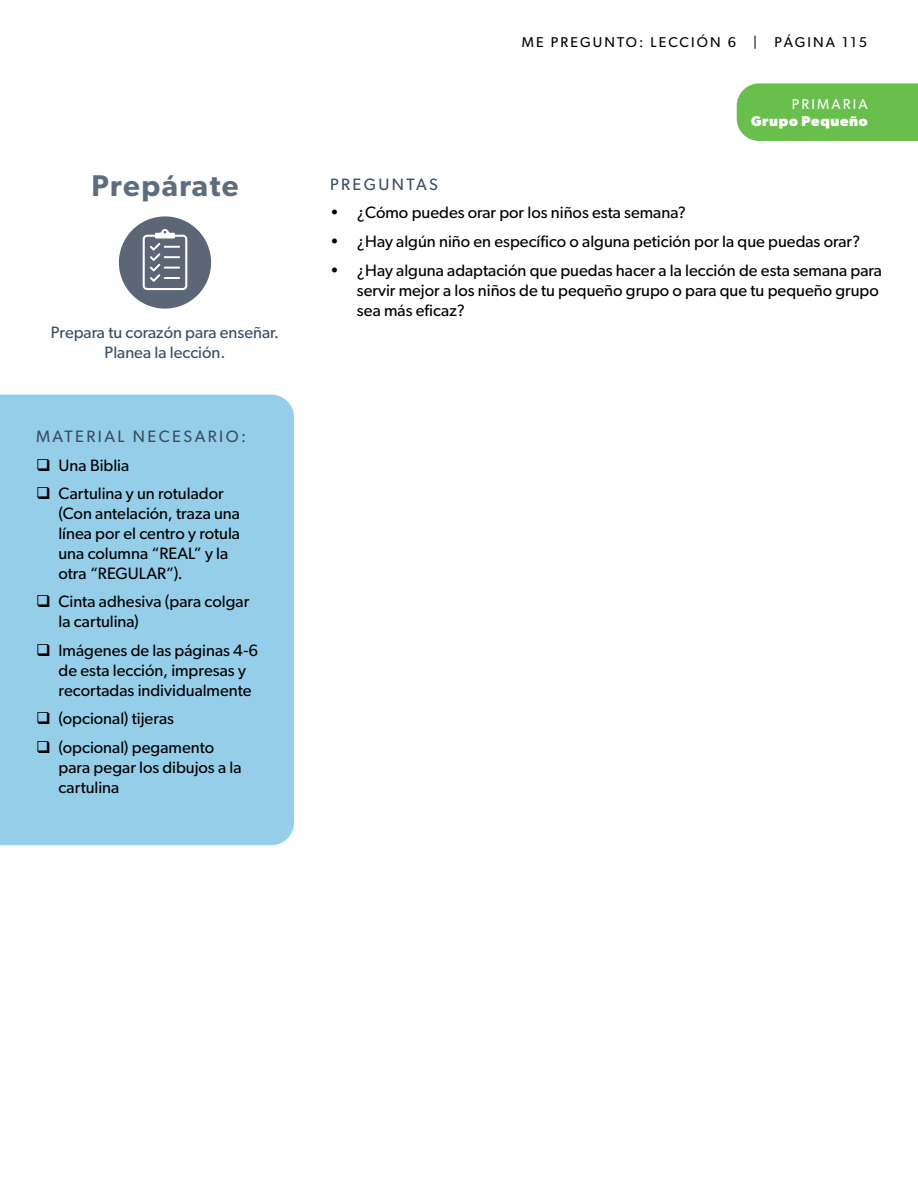
<style>
.page{position:relative;width:918px;height:1188px;background:#fff}
.page>*{position:absolute;margin:0;border:0;box-sizing:border-box;transform-origin:0 0}
.t1{font:600 30px "Gibson";letter-spacing:.05em;color:#5c6e7d}
.t2{font:16.5px/19.8px "Gibson";color:#000}
.t3{font:16.5px/19.8px "Gibson";color:#3b4f61;text-align:center}
.t4{font:16.5px "Gibson";letter-spacing:.15em;color:#3b4f61}
.t5{font:14.25px "Gibson";letter-spacing:.15em;color:#000}
.t6{font:700 14.25px "Gibson";letter-spacing:.05em;color:#fff}
.t7{font:14.25px "Gibson";letter-spacing:.15em;color:#fff}
</style>
<div class="page">
<div style="left:737px;top:83px;width:181px;height:58px;background:#68bf4b"></div>
<div style="left:119px;top:216px;width:92px;height:93px;background:#5b6676;border-radius:50%"></div>
<svg style="left:143px;top:229px;width:44px;height:61px"></svg>
<div style="left:0;top:395px;width:294px;height:450px;background:#95cee9"></div>
<p class="t5" style="left:522px;top:34px;width:347px">ME PREGUNTO: LECCIÓN 6 | PÁGINA 115</p>
<p class="t7" style="left:792px;top:96px;width:77px">PRIMARIA</p>
<p class="t6" style="left:751px;top:113px;width:118px">Grupo Pequeño</p>
<h1 class="t1" style="left:91px;top:168px;width:149px">Prepárate</h1>
<p class="t4" style="left:330px;top:174px;width:109px">PREGUNTAS</p>
<p class="t2" style="left:330px;top:203px;width:358px">• ¿Cómo puedes orar por los niños esta semana?</p>
<p class="t2" style="left:330px;top:231px;width:532px">• ¿Hay algún niño en específico o alguna petición por la que puedas orar?</p>
<p class="t2" style="left:357px;top:260px;width:526px;text-indent:-27px">• ¿Hay alguna adaptación que puedas hacer a la lección de esta semana para servir mejor a los niños de tu pequeño grupo o para que tu pequeño grupo sea más eficaz?</p>
<p class="t3" style="left:51px;top:323px;width:230px">Prepara tu corazón para enseñar.<br>Planea la lección.</p>
<p class="t4" style="left:36px;top:426px;width:212px">MATERIAL NECESARIO:</p>
<p class="t2" style="left:36px;top:455px;width:95px">❑ Una Biblia</p>
<p class="t2" style="left:59px;top:484px;width:183px;text-indent:-23px">❑ Cartulina y un rotulador (Con antelación, traza una línea por el centro y rotula una columna “REAL” y la otra “REGULAR”).</p>
<p class="t2" style="left:59px;top:592px;width:192px;text-indent:-23px">❑ Cinta adhesiva (para colgar la cartulina)</p>
<p class="t2" style="left:59px;top:640px;width:201px;text-indent:-23px">❑ Imágenes de las páginas 4-6 de esta lección, impresas y recortadas individualmente</p>
<p class="t2" style="left:36px;top:709px;width:140px">❑ (opcional) tijeras</p>
<p class="t2" style="left:59px;top:737px;width:185px;text-indent:-23px">❑ (opcional) pegamento para pegar los dibujos a la cartulina</p>
</div>
